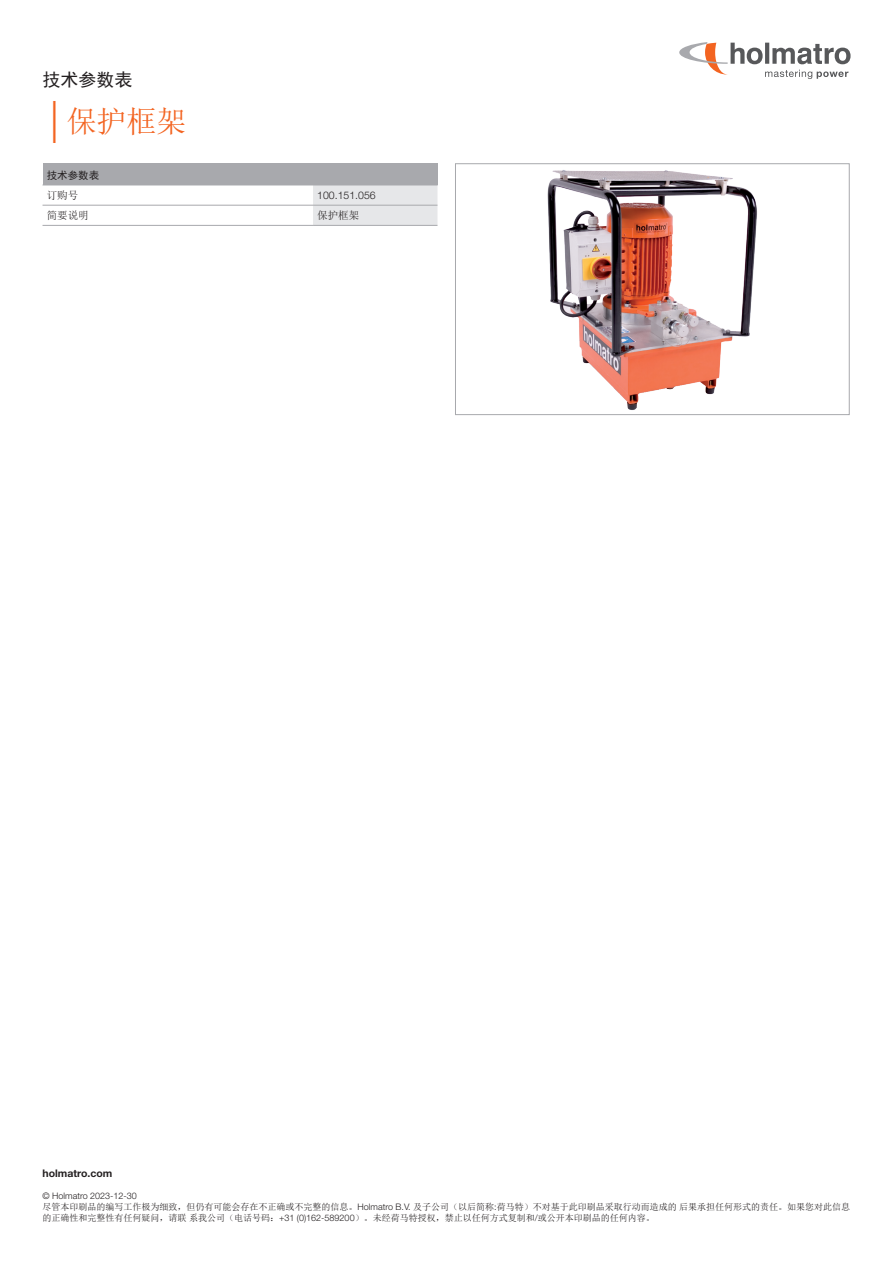
<style>
.page{position:relative;width:893px;height:1263px;background:#fff}
.page>*{position:absolute;margin:0;border:0;box-sizing:border-box;transform-origin:0 0}
.t1{font:30px "Sim Sun";color:#f36421}
.t2{font:18px "Sim Hei";color:#231f20}
.t3{font:700 10.5px "Helvetica Neue LT Std";color:#231f20}
.t4{font:10.5px "Sim Sun";color:#231f20}
.t5{font:300 10.5px "Helvetica Neue LT Std";color:#231f20}
.t6{font:10.5px "Sim Hei";color:#231f20}
.t7{font:9px/10.8px "Sim Sun";color:#231f20}
.t8{font:300 9px "Helvetica Neue LT Std";color:#231f20}
.s1{font-family:"Helvetica Neue LT Std";font-weight:300;font-size:42px}
.s2{font-family:"Helvetica Neue LT Std";font-weight:300}
</style>
<div class="page">
<svg style="left:679px;top:42px;width:171px;height:37px"></svg>
<div style="left:43px;top:164px;width:394px;height:21px;background:#a8a9ad"></div>
<svg style="left:313px;top:164px;width:125px;height:61px"></svg>
<hr style="left:43px;top:185px;width:270px;height:1px;background:#a8a9ad">
<hr style="left:313px;top:185px;width:125px;height:1px;background:#a8a9ad">
<hr style="left:43px;top:225px;width:270px;height:1px;background:#a8a9ad">
<hr style="left:43px;top:205px;width:270px;height:1px;background:#a8a9ad">
<hr style="left:313px;top:225px;width:124px;height:1px;background:#a8a9ad">
<hr style="left:313px;top:205px;width:124px;height:1px;background:#a8a9ad">
<img style="left:547px;top:170px;width:210px;height:240px">
<div style="left:455px;top:164px;width:394px;height:251px;border:1px solid #a8a9ad"></div>
<h2 class="t2" style="left:43px;top:70px;width:91px">技术参数表</h2>
<h1 class="t1" style="left:50px;top:106px;width:138px"><span class="s1">|</span> 保护框架</h1>
<p class="t6" style="left:47px;top:170px;width:54px">技术参数表</p>
<p class="t4" style="left:47px;top:190px;width:33px">订购号</p>
<p class="t5" style="left:317px;top:189px;width:60px">100.151.056</p>
<p class="t4" style="left:47px;top:210px;width:43px">简要说明</p>
<p class="t4" style="left:317px;top:210px;width:43px">保护框架</p>
<p class="t3" style="left:43px;top:1167px;width:71px">holmatro.com</p>
<p class="t8" style="left:43px;top:1190px;width:96px">© Holmatro 2023-12-30</p>
<p class="t7" style="left:43px;top:1201px;width:809px">尽管本印刷品的编写工作极为细致，但仍有可能会存在不正确或不完整的信息。<span class="s2">Holmatro B.V.</span> 及子公司（以后简称<span class="s2">:</span>荷马特）不对基于此印刷品采取行动而造成的后果承担任何形式的责任。如果您对此信息的正确性和完整性有任何疑问，请联系我公司（电话号码：<span class="s2">+31 (0)162-589200</span>）。未经荷马特授权，禁止以任何方式复制和<span class="s2">/</span>或公开本印刷品的任何内容。</p>
</div>
